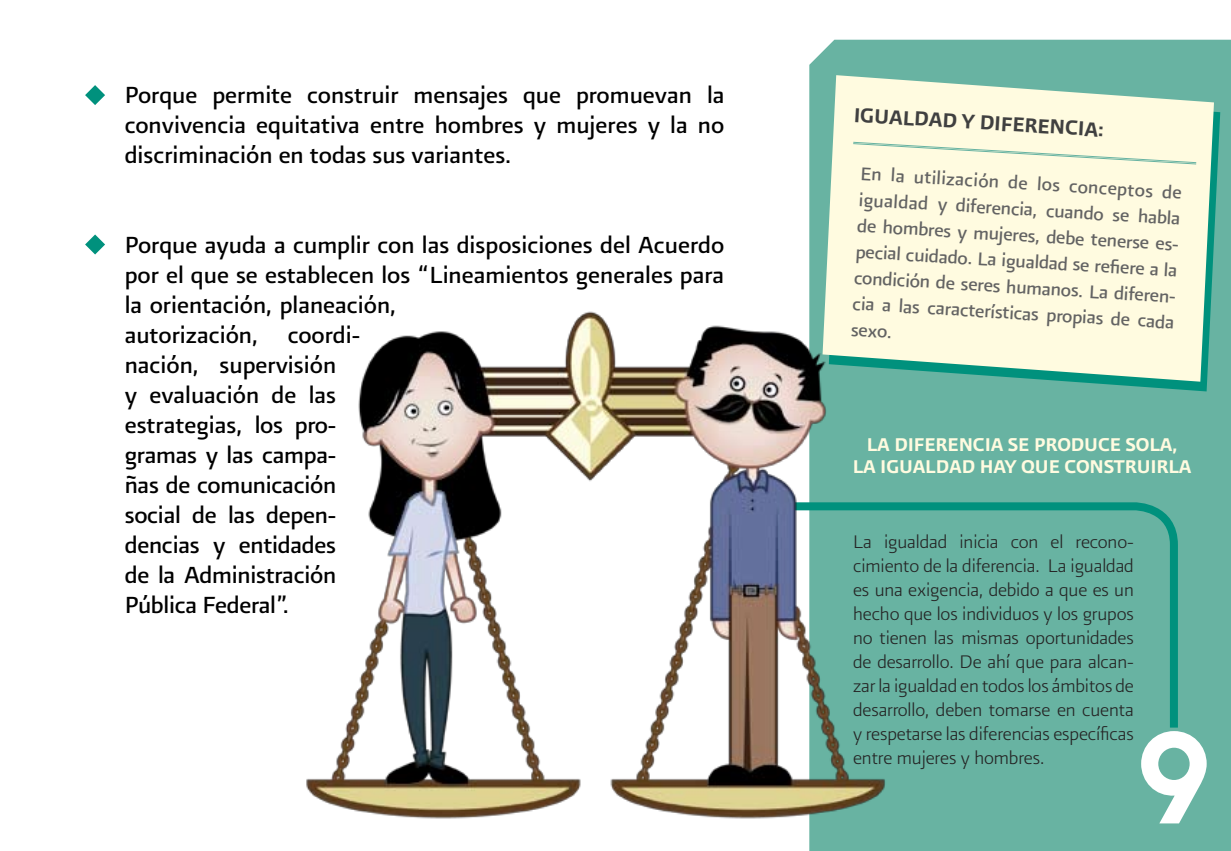
<style>
.page{position:relative;width:1231px;height:851px;background:#fff}
.page>*{position:absolute;margin:0;border:0;box-sizing:border-box;transform-origin:0 0}
.t1{font:130px "Chalet New York Nineteen Seventy";color:#fff}
.t2{font:28px/30px "Presidencia Base";color:#000;text-align:justify}
.t3{font:24px "Presidencia Firme Versalitas";color:#404040}
.t4{font:22px/24px "Presidencia Fina";letter-spacing:-.005em;color:#252525;text-align:justify}
.t5{font:22px/25.8px "Presidencia Base";color:#636363}
.t6{font:22px/22px "Presidencia Firme Versalitas";letter-spacing:-.005em;color:#fffbe0;text-align:center}
</style>
<div class="page">
<div style="left:809px;top:40px;width:421px;height:810px;background:#68b3a2"></div>
<svg style="left:898px;top:85px;width:322px;height:306px;background:#4eaa99"></svg>
<svg style="left:822px;top:75px;width:391px;height:306px;background:#eaf1d7"></svg>
<svg style="left:852px;top:141px;width:344px;height:24px;background:#f2f5da"></svg>
<div style="left:898px;top:498px;width:283px;height:237px;background:#68b3a2"></div>
<svg style="left:85px;top:85px;width:20px;height:20px"></svg>
<svg style="left:85px;top:234px;width:20px;height:20px"></svg>
<img style="left:306px;top:261px;width:592px;height:589px">
<p class="t2" style="left:125px;top:79px;width:601px">Porque permite construir mensajes que promuevan la convivencia equitativa entre hombres y mujeres y la no discriminación en todas sus variantes.</p>
<p class="t2" style="left:125px;top:229px;width:601px;text-align:left">Porque ayuda a cumplir con las disposiciones del Acuerdo por el que se establecen los “Lineamientos generales para la orientación, planeación,<br>autorización, coordi-<br>nación, supervisión<br>y evaluación de las<br>estrategias, los pro-<br>gramas y las campa-<br>ñas de comunicación<br>social de las depen-<br>dencias y entidades<br>de la Administración<br>Pública Federal”.</p>
<p class="t3" style="left:854px;top:102px;width:252px;rotate:3deg">IGUALDAD Y DIFERENCIA:</p>
<p class="t5" style="left:859px;top:161px;width:329px;rotate:3deg">En la utilización de los conceptos de igualdad y diferencia, cuando se habla de hombres y mujeres, debe tenerse es&shy;pecial cuidado. La igualdad se refi ere a la condición de seres humanos. La diferen&shy;cia a las características propias de cada sexo.</p>
<p class="t6" style="left:852px;top:433px;width:340px">LA DIFERENCIA SE PRODUCE SOLA,<br>LA IGUALDAD HAY QUE CONSTRUIRLA</p>
<p class="t4" style="left:853px;top:529px;width:282px">La igualdad inicia con el recono&shy;cimiento de la diferencia. La igualdad es una exigencia, debido a que es un hecho que los individuos y los grupos no tienen las mismas oportunidades de desarrollo. De ahí que para alcan&shy;zar la igualdad en todos los ámbitos de desarrollo, deben tomarse en cuenta y respetarse las diferencias específicas entre mujeres y hombres.</p>
<h1 class="t1" style="left:1137px;top:698px;width:75px">9</h1>
</div>
